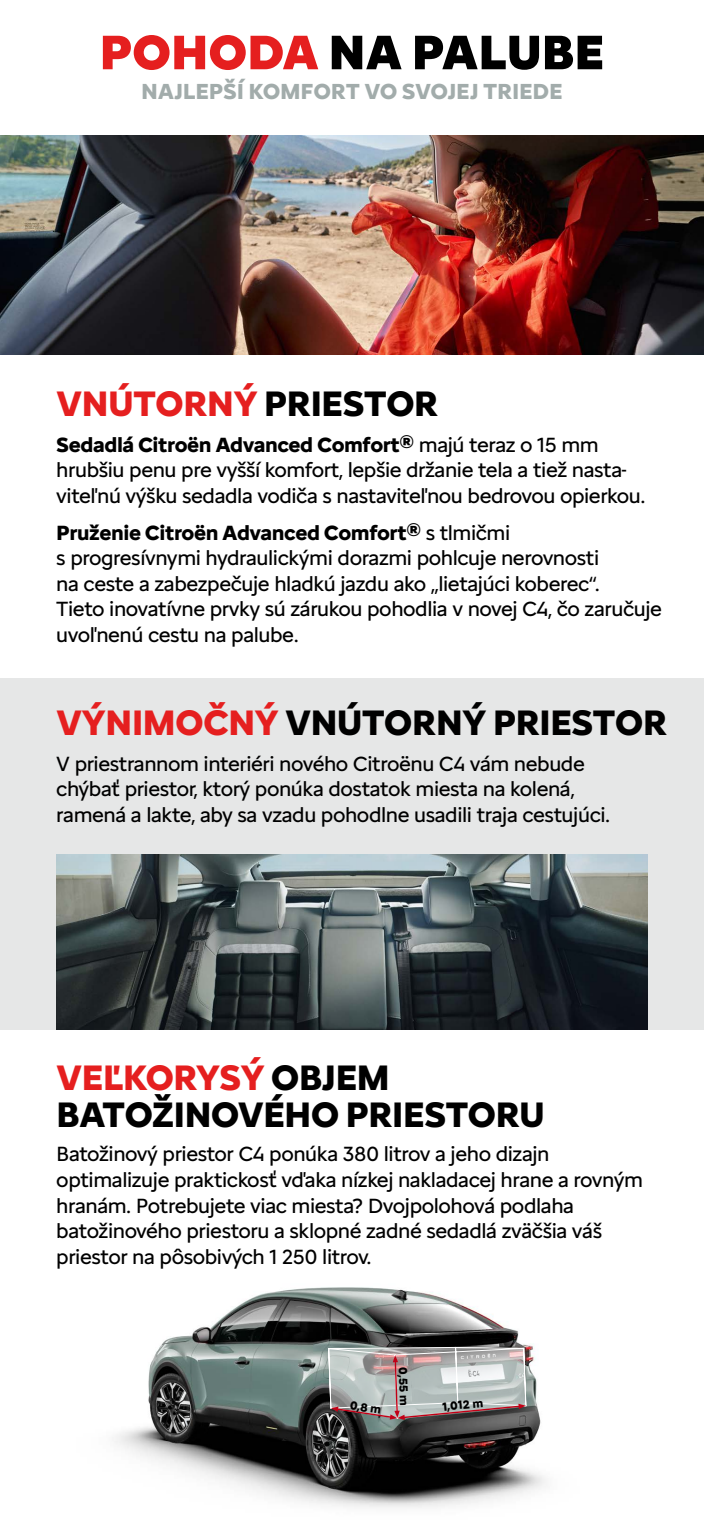
<style>
.page{position:relative;width:704px;height:1523px;background:#fff}
.page>*{position:absolute;margin:0;border:0;box-sizing:border-box;transform-origin:0 0}
.t1{font:900 50px "Citroen Type";letter-spacing:-.01em;color:#000}
.t2{font:700 36.56px "Citroen Type";letter-spacing:-.025em;color:#000}
.t3{font:700 36.56px "Citroen Type";letter-spacing:-.025em;color:#e51f1f}
.t4{font:700 22.5px "Citroen Type";letter-spacing:-.01em;color:#a2acab}
.t5{font:21.25px/25.5px "Citroen Type";letter-spacing:-.02em;color:#000}
.t6{font:700 12.25px "Citroen Type";color:#000}
.s1{color:#e51f1f}
.s2{color:#000}
.s3{font-weight:700}
</style>
<div class="page">
<img style="left:0;top:136px;width:703px;height:218px">
<div style="left:0;top:678px;width:703px;height:351px;background:#e6e7e7"></div>
<img style="left:56px;top:854px;width:591px;height:175px">
<img style="left:114px;top:1287px;width:432px;height:221px">
<svg style="left:328px;top:1346px;width:198px;height:74px;background:#aeadac"></svg>
<p class="t1" style="left:99px;top:14px;width:506px"><span class="s1">POHODA</span> NA PALUBE</p>
<p class="t4" style="left:141px;top:75px;width:422px">NAJLEPŠÍ KOMFORT VO SVOJEJ TRIEDE</p>
<p class="t3" style="left:56px;top:376px;width:383px">VNÚTORNÝ <span class="s2">PRIESTOR</span></p>
<p class="t5" style="left:56px;top:431px;width:590px"><span class="s3">Sedadlá Citroën Advanced Comfort®</span> majú teraz o 15 mm hrubšiu penu pre vyšší komfort, lepšie držanie tela a tiež nasta&shy;viteľnú výšku sedadla vodiča s nastaviteľnou bedrovou opierkou.</p>
<p class="t5" style="left:56px;top:518px;width:606px"><span class="s3">Pruženie Citroën Advanced Comfort®</span> s tlmičmi<br>s progresívnymi hydraulickými dorazmi pohlcuje nerovnosti<br>na ceste a zabezpečuje hladkú jazdu ako „lietajúci koberec“.<br>Tieto inovatívne prvky sú zárukou pohodlia v novej C4, čo zaručuje uvoľnenú cestu na palube.</p>
<p class="t2" style="left:56px;top:695px;width:612px"><span class="s1">VÝNIMOČNÝ</span> VNÚTORNÝ PRIESTOR</p>
<p class="t5" style="left:56px;top:749px;width:555px">V priestrannom interiéri nového Citroënu C4 vám nebude chýbať priestor, ktorý ponúka dostatok miesta na kolená, ramená a lakte, aby sa vzadu pohodlne usadili traja cestujúci.</p>
<p class="t3" style="left:56px;top:1050px;width:335px">VEĽKORYSÝ <span class="s2">OBJEM</span></p>
<p class="t2" style="left:56px;top:1087px;width:489px">BATOŽINOVÉHO PRIESTORU</p>
<p class="t5" style="left:56px;top:1140px;width:588px">Batožinový priestor C4 ponúka 380 litrov a jeho dizajn optimalizuje praktickosť vďaka nízkej nakladacej hrane a rovným hranám. Potrebujete viac miesta? Dvojpolohová podlaha batožinového priestoru a sklopné zadné sedadlá zväčšia váš priestor na pôsobivých 1 250 litrov.</p>
<p class="t6" style="left:351px;top:1395px;width:33px;rotate:9deg">0,8 m</p>
<p class="t6" style="left:412px;top:1366px;width:40px;rotate:88deg">0,55 m</p>
<p class="t6" style="left:441px;top:1397px;width:43px;rotate:-5deg">1,012 m</p>
</div>
